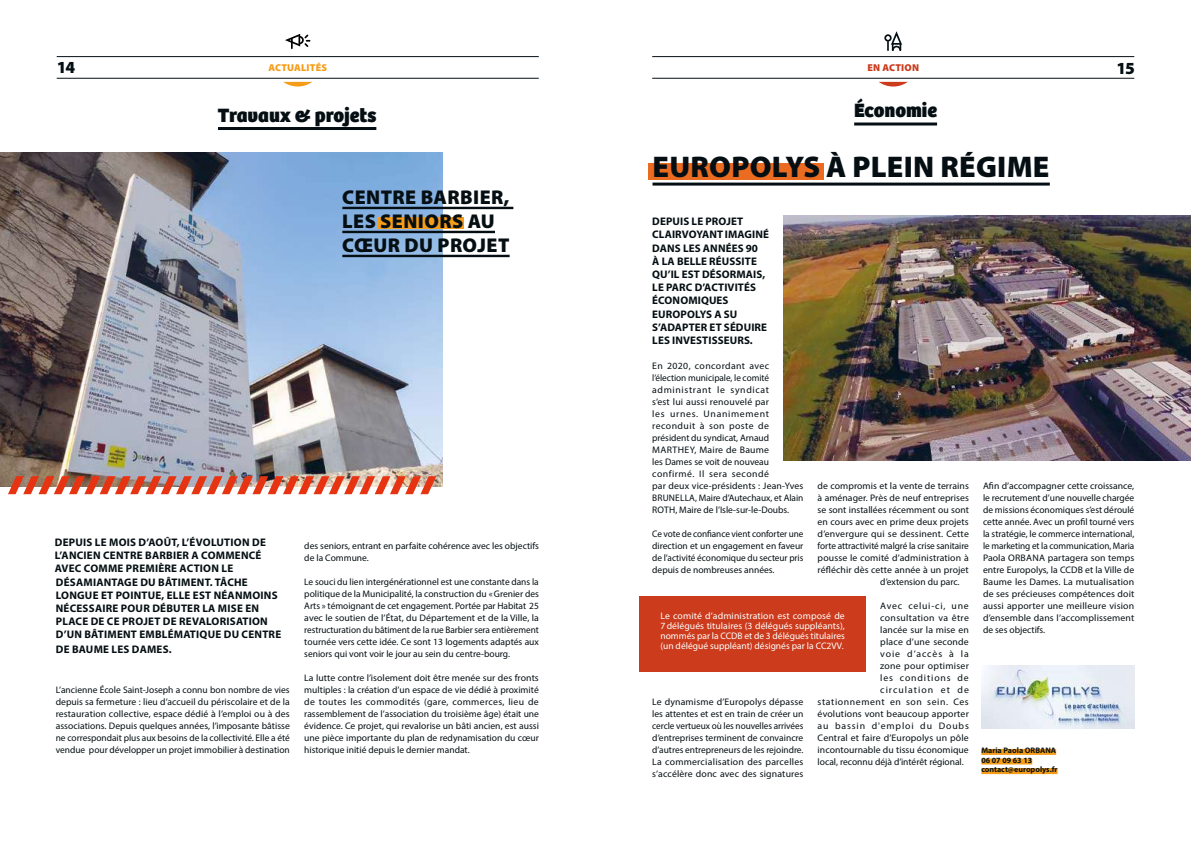
<style>
.page{position:relative;width:1191px;height:842px;background:#fff}
.page>*{position:absolute;margin:0;border:0;box-sizing:border-box;transform-origin:0 0}
.t1{font:900 30px "Myriad Pro";letter-spacing:.01em;color:#050f13}
.t2{font:900 20px/24px "Myriad Pro";letter-spacing:.02em;color:#050f13}
.t3{font:800 20px "Bree";color:#050f13}
.t4{font:900 17px "Myriad Pro";color:#050f13}
.t5{font:700 11px/13.2px "Myriad Pro";letter-spacing:.02em;color:#050f13}
.t6{font:900 10px "Myriad Pro";letter-spacing:.02em;color:#f59d19}
.t7{font:900 10px "Myriad Pro";letter-spacing:.02em;color:#cb3b1c}
.t8{font:9.5px/12px "Myriad Pro";letter-spacing:.005em;color:#050f13;text-align:justify}
.t9{font:9.5px/10px "Myriad Pro";color:#fff;text-align:justify}
.t10{font:9.5px "Myriad Pro";letter-spacing:.06em;color:#050f13}
.t11{font:9.5px "Myriad Pro";letter-spacing:.085em;color:#050f13}
.t12{font:9.5px "Myriad Pro";letter-spacing:.03em;color:#050f13}
.t13{font:9.5px "Myriad Pro";letter-spacing:.025em;color:#050f13}
.t14{font:9.5px "Myriad Pro";letter-spacing:.075em;color:#050f13}
.t15{font:9.5px "Myriad Pro";letter-spacing:.09em;color:#050f13}
.t16{font:9.5px "Myriad Pro";letter-spacing:.105em;color:#050f13}
.t17{font:9.5px "Myriad Pro";letter-spacing:.095em;color:#050f13}
.t18{font:700 8px/9.6px "Myriad Pro";color:#050f13}
</style>
<div class="page">
<div style="left:648px;top:164px;width:175px;height:16px;background:#eb6b21"></div>
<hr style="left:652px;top:183px;width:397px;height:3px;background:#050f13">
<img style="left:783px;top:216px;width:408px;height:244px">
<div style="left:639px;top:596px;width:227px;height:75px;background:#cb3b1c"></div>
<svg style="left:854px;top:122px;width:83px;height:4px"></svg>
<hr style="left:218px;top:127px;width:158px;height:3px;background:#050f13">
<img style="left:0;top:153px;width:442px;height:323px">
<div style="left:378px;top:218px;width:86px;height:11px;background:#f59d19"></div>
<hr style="left:342px;top:207px;width:171px;height:2px;background:#050f13">
<hr style="left:342px;top:231px;width:153px;height:2px;background:#050f13">
<hr style="left:342px;top:255px;width:167px;height:2px;background:#050f13">
<img style="left:0;top:476px;width:443px;height:18px">
<img style="left:981px;top:665px;width:153px;height:63px">
<div style="left:981px;top:749px;width:75px;height:6px;background:#f59d19"></div>
<div style="left:981px;top:758px;width:51px;height:6px;background:#f59d19"></div>
<div style="left:981px;top:768px;width:76px;height:6px;background:#f59d19"></div>
<svg style="left:879px;top:82px;width:28px;height:5px"></svg>
<hr style="left:652px;top:56px;width:482px;height:1px;background:#050f13">
<hr style="left:652px;top:78px;width:482px;height:1px;background:#050f13">
<svg style="left:884px;top:31px;width:18px;height:20px"></svg>
<svg style="left:283px;top:82px;width:29px;height:5px"></svg>
<svg style="left:285px;top:34px;width:26px;height:15px"></svg>
<hr style="left:57px;top:56px;width:482px;height:1px;background:#050f13">
<hr style="left:57px;top:78px;width:482px;height:1px;background:#050f13">
<h3 class="t4" style="left:57px;top:56px;width:20px">14</h3>
<h3 class="t4" style="left:1116px;top:57px;width:20px">15</h3>
<p class="t6" style="left:268px;top:61px;width:60px">ACTUALITÉS</p>
<p class="t7" style="left:867px;top:61px;width:53px">EN ACTION</p>
<h2 class="t3" style="left:218px;top:98px;width:160px">Travaux &amp; projets</h2>
<h2 class="t3" style="left:854px;top:94px;width:84px">Économie</h2>
<h2 class="t2" style="left:342px;top:184px;width:169px">CENTRE BARBIER,<br>LES SENIORS AU<br>CŒUR DU PROJET</h2>
<p class="t5" style="left:55px;top:535px;width:228px">DEPUIS LE MOIS D’AOÛT, L’ÉVOLUTION DE L’ANCIEN CENTRE BARBIER A COMMENCÉ AVEC COMME PREMIÈRE ACTION LE DÉSAMIANTAGE DU BÂTIMENT. TÂCHE LONGUE ET POINTUE, ELLE EST NÉANMOINS NÉCESSAIRE POUR DÉBUTER LA MISE EN PLACE DE CE PROJET DE REVALORISATION D’UN BÂTIMENT EMBLÉMATIQUE DU CENTRE</p>
<p class="t5" style="left:56px;top:642px;width:117px">DE BAUME LES DAMES.</p>
<p class="t8" style="left:56px;top:683px;width:236px">L’ancienne École Saint-Joseph a connu bon nombre de vies depuis sa fermeture : lieu d’accueil du périscolaire et de la restauration collective, espace dédié à l’emploi ou à des associations. Depuis quelques années, l’imposante bâtisse ne correspondait plus aux besoins de la collectivité. Elle a été vendue pour développer un projet immobilier à destination</p>
<p class="t8" style="left:304px;top:539px;width:236px">des seniors, entrant en parfaite cohérence avec les objectifs de la Commune.</p>
<p class="t8" style="left:304px;top:575px;width:236px">Le souci du lien intergénérationnel est une constante dans la politique de la Municipalité, la construction du «Grenier des Arts » témoignant de cet engagement. Portée par Habitat 25 avec le soutien de l’État, du Département et de la Ville, la restructuration du bâtiment de la rue Barbier sera entièrement tournée vers cette idée. Ce sont 13 logements adaptés aux seniors qui vont voir le jour au sein du centre-bourg.</p>
<p class="t8" style="left:304px;top:671px;width:236px">La lutte contre l’isolement doit être menée sur des fronts multiples : la création d’un espace de vie dédié à proximité de toutes les commodités (gare, commerces, lieu de rassemblement de l’association du troisième âge) était une évidence. Ce projet, qui revalorise un bâti ancien, est aussi une pièce importante du plan de redynamisation du cœur historique initié depuis le dernier mandat.</p>
<h1 class="t1" style="left:652px;top:147px;width:398px">EUROPOLYS À PLEIN RÉGIME</h1>
<p class="t5" style="left:652px;top:215px;width:118px">DEPUIS LE PROJET<br>CLAIRVOYANT IMAGINÉ<br>DANS LES ANNÉES 90<br>À LA BELLE RÉUSSITE<br>QU’IL EST DÉSORMAIS,<br>LE PARC D’ACTIVITÉS<br>ÉCONOMIQUES<br>EUROPOLYS A SU<br>S’ADAPTER ET SÉDUIRE<br>LES INVESTISSEURS.</p>
<p class="t8" style="left:652px;top:359px;width:153px;text-align:left">En 2020, concordant avec l’élection municipale, le comité administrant le syndicat<br>s’est lui aussi renouvelé par<br>les urnes. Unanimement reconduit à son poste de président du syndicat, Arnaud<br>MARTHEY, Maire de Baume<br>les Dames se voit de nouveau confirmé. Il sera secondé<br>par deux vice-présidents : Jean-Yves<br>BRUNELLA, Maire d’Autechaux, et Alain<br>ROTH, Maire de l’Isle-sur-le-Doubs.</p>
<p class="t8" style="left:652px;top:527px;width:153px">Ce vote de confiance vient conforter une direction et un engagement en faveur de l’activité économique du secteur pris depuis de nombreuses années.</p>
<p class="t8" style="left:817px;top:479px;width:153px">de compromis et la vente de terrains</p>
<p class="t8" style="left:817px;top:491px;width:153px">à aménager. Près de neuf entreprises</p>
<p class="t8" style="left:817px;top:503px;width:153px">se sont installées récemment ou sont</p>
<p class="t8" style="left:817px;top:515px;width:153px">en cours avec en prime deux projets</p>
<p class="t8" style="left:817px;top:527px;width:153px">d’envergure qui se dessinent. Cette</p>
<p class="t8" style="left:817px;top:539px;width:153px">forte attractivité malgré la crise sanitaire</p>
<p class="t8" style="left:817px;top:551px;width:153px">pousse le comité d’administration à</p>
<p class="t8" style="left:817px;top:563px;width:153px">réfléchir dès cette année à un projet</p>
<p class="t8" style="left:880px;top:575px;width:81px">d’extension du parc.</p>
<p class="t14" style="left:880px;top:600px;width:90px">Avec celui-ci, une</p>
<p class="t12" style="left:880px;top:612px;width:90px">consultation va être</p>
<p class="t8" style="left:880px;top:623px;width:90px">lancée sur la mise en</p>
<p class="t8" style="left:880px;top:635px;width:90px">place d’une seconde</p>
<p class="t17" style="left:880px;top:648px;width:90px">voie d’accès à la</p>
<p class="t13" style="left:880px;top:660px;width:90px">zone pour optimiser</p>
<p class="t15" style="left:880px;top:672px;width:90px">les conditions de</p>
<p class="t16" style="left:880px;top:684px;width:90px">circulation et de</p>
<p class="t10" style="left:817px;top:696px;width:153px">stationnement en son sein. Ces</p>
<p class="t8" style="left:817px;top:707px;width:153px">évolutions vont beaucoup apporter</p>
<p class="t11" style="left:817px;top:720px;width:153px">au bassin d'emploi du Doubs</p>
<p class="t8" style="left:817px;top:731px;width:153px">Central et faire d’Europolys un pôle</p>
<p class="t8" style="left:817px;top:743px;width:153px">incontournable du tissu économique</p>
<p class="t8" style="left:817px;top:755px;width:148px">local, reconnu déjà d’intérêt régional.</p>
<p class="t9" style="left:660px;top:611px;width:186px">Le comité d’administration est composé de 7délégués titulaires (3 délégués suppléants), nommés par la CCDB et de 3 délégués titulaires (un délégué suppléant) désignés par la CC2VV.</p>
<p class="t8" style="left:652px;top:695px;width:153px">Le dynamisme d’Europolys dépasse les attentes et est en train de créer un cercle vertueux où les nouvelles arrivées d’entreprises terminent de convaincre d’autres entrepreneurs de les rejoindre.<br>La commercialisation des parcelles s’accélère donc avec des signatures</p>
<p class="t8" style="left:983px;top:479px;width:153px">Afin d’accompagner cette croissance, le recrutement d’une nouvelle chargée de missions économiques s’est déroulé cette année. Avec un profil tourné vers la stratégie, le commerce international, le marketing et la communication, Maria Paola ORBANA partagera son temps entre Europolys, la CCDB et la Ville de Baume les Dames. La mutualisation de ses précieuses compétences doit aussi apporter une meilleure vision d’ensemble dans l’accomplissement de ses objectifs.</p>
<p class="t18" style="left:981px;top:745px;width:78px">Maria Paola ORBANA<br>06 07 09 63 13 contact@europolys.fr</p>
</div>
